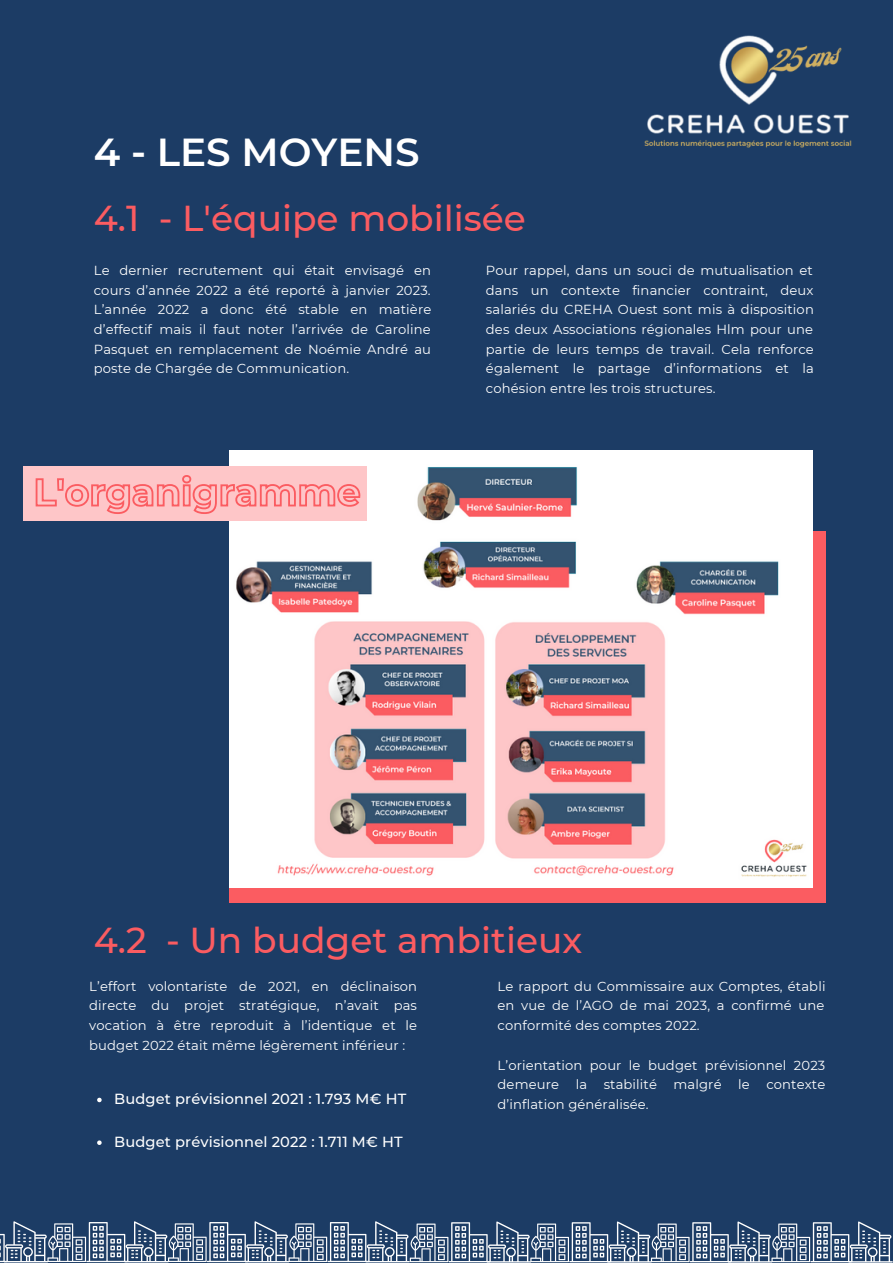
<style>
.page{position:relative;width:893px;height:1264px;background:#fff}
.page>*{position:absolute;margin:0;border:0;box-sizing:border-box;transform-origin:0 0}
.t1{font:600 39px "Montserrat";color:#fff}
.t2{font:500 36px "Montserrat";color:#fb5c61}
.t3{font:500 14.55px "Montserrat";letter-spacing:.01em;color:#fff}
.t4{font:13.05px/19.6px "Montserrat";letter-spacing:.01em;color:#fff;text-align:justify}
</style>
<div class="page">
<div style="left:0;top:0;width:892px;height:1262px;background:#1c3c65"></div>
<div style="left:230px;top:531px;width:595px;height:371px;background:#fb5c61"></div>
<svg style="left:0;top:1221px;width:892px;height:41px"></svg>
<img style="left:230px;top:450px;width:582px;height:437px">
<div style="left:24px;top:466px;width:343px;height:55px;background:#fec6c8"></div>
<svg style="left:35px;top:475px;width:326px;height:39px"></svg>
<svg style="left:97px;top:1097px;width:5px;height:5px"></svg>
<svg style="left:97px;top:1140px;width:5px;height:4px"></svg>
<img style="left:644px;top:35px;width:208px;height:113px">
<p class="t1" style="left:94px;top:128px;width:327px">4 - LES MOYENS</p>
<p class="t2" style="left:94px;top:196px;width:433px">4.1 - L'équipe mobilisée</p>
<p class="t4" style="left:94px;top:260px;width:339px">Le dernier recrutement qui était envisagé en cours d’année 2022 a été reporté à janvier 2023.<br>L’année 2022 a donc été stable en matière d’effectif mais il faut noter l’arrivée de Caroline Pasquet en remplacement de Noémie André au poste de Chargée de Communication.</p>
<p class="t4" style="left:486px;top:260px;width:329px">Pour rappel, dans un souci de mutualisation et dans un contexte financier contraint, deux salariés du CREHA Ouest sont mis à disposition des deux Associations régionales Hlm pour une partie de leurs temps de travail. Cela renforce également le partage d’informations et la cohésion entre les trois structures.</p>
<p class="t2" style="left:94px;top:917px;width:490px">4.2 - Un budget ambitieux</p>
<p class="t4" style="left:89px;top:976px;width:329px">L’effort volontariste de 2021, en déclinaison directe du projet stratégique, n’avait pas vocation à être reproduit à l’identique et le budget 2022 était même légèrement inférieur :</p>
<p class="t4" style="left:497px;top:976px;width:329px">Le rapport du Commissaire aux Comptes, établi en vue de l’AGO de mai 2023, a confirmé une conformité des comptes 2022.</p>
<p class="t4" style="left:497px;top:1054px;width:329px">L’orientation pour le budget prévisionnel 2023 demeure</p>
<p class="t4" style="left:575px;top:1074px;width:13px">la</p>
<p class="t4" style="left:603px;top:1074px;width:55px">stabilité</p>
<p class="t4" style="left:673px;top:1074px;width:50px">malgré</p>
<p class="t4" style="left:738px;top:1074px;width:13px">le</p>
<p class="t4" style="left:766px;top:1074px;width:60px">contexte</p>
<p class="t3" style="left:114px;top:1090px;width:294px">Budget prévisionnel 2021 : 1.793 M€ HT</p>
<p class="t4" style="left:497px;top:1094px;width:152px">d’inflation généralisée.</p>
<p class="t3" style="left:114px;top:1133px;width:290px">Budget prévisionnel 2022 : 1.711 M€ HT</p>
</div>
